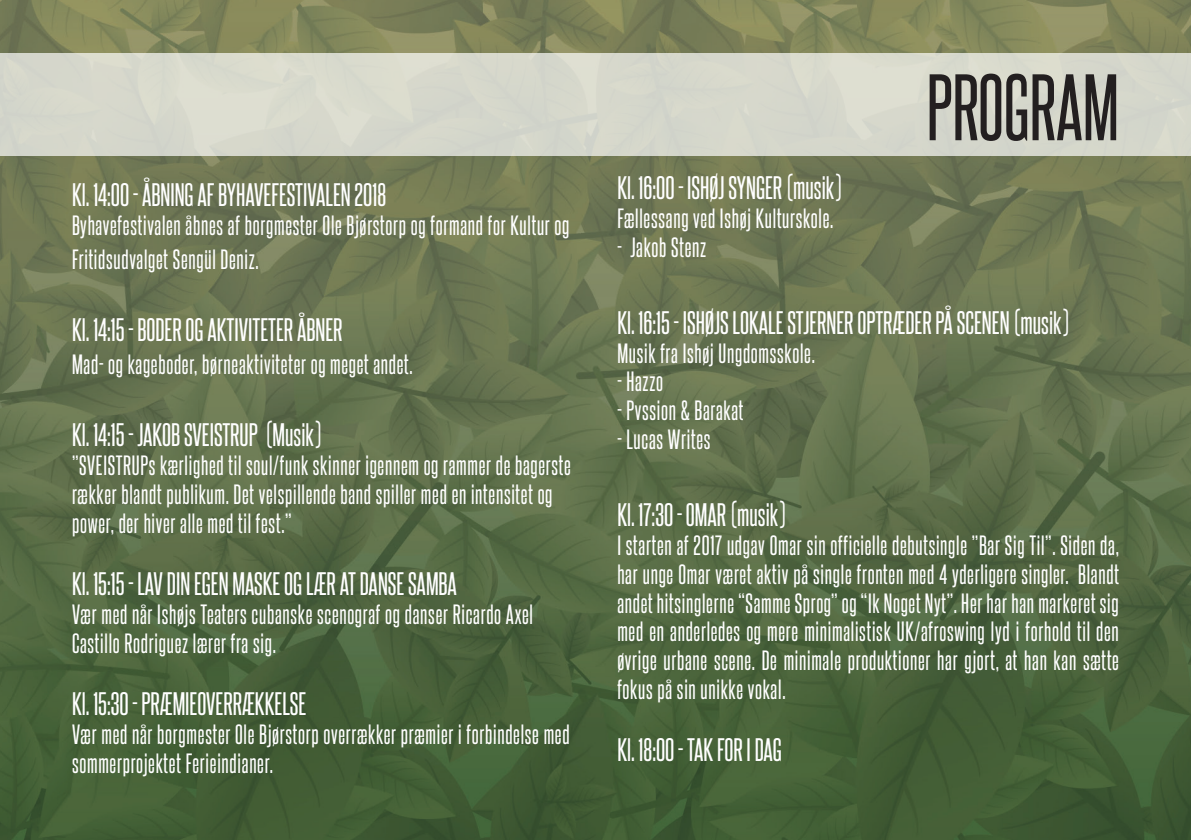
<style>
.page{position:relative;width:1191px;height:840px;background:#fff}
.page>*{position:absolute;margin:0;border:0;box-sizing:border-box;transform-origin:0 0}
.t1{font:80px "Steelfish Rg";color:#231f20}
.t2{font:28px "Steelfish Rg";color:#fff}
.t3{font:24px/28.8px "Steelfish Rg";letter-spacing:.03em;color:#fff}
</style>
<div class="page">
<img style="left:0;top:0;width:1191px;height:839px">
<div style="left:0;top:53px;width:1191px;height:103px;background:#d6d8cb"></div>
<p class="t2" style="left:72px;top:177px;width:316px">Kl. 14:00 - ÅBNING AF BYHAVEFESTIVALEN 2018</p>
<p class="t3" style="left:72px;top:207px;width:499px;line-height:33.6px">Byhavefestivalen åbnes af borgmester Ole Bjørstorp og formand for Kultur og<br>Fritidsudvalget Sengül Deniz.</p>
<p class="t2" style="left:72px;top:312px;width:272px">Kl. 14:15 - BODER OG AKTIVITETER ÅBNER</p>
<p class="t3" style="left:72px;top:349px;width:342px">Mad- og kageboder, børneaktiviteter og meget andet.</p>
<p class="t2" style="left:72px;top:417px;width:250px">Kl. 14:15 - JAKOB SVEISTRUP (Musik)</p>
<p class="t3" style="left:72px;top:450px;width:500px">”SVEISTRUPs kærlighed til soul/funk skinner igennem og rammer de bagerste rækker blandt publikum. Det velspillende band spiller med en intensitet og power, der hiver alle med til fest.”</p>
<p class="t2" style="left:72px;top:566px;width:386px">Kl. 15:15 - LAV DIN EGEN MASKE OG LÆR AT DANSE SAMBA</p>
<p class="t3" style="left:72px;top:599px;width:462px">Vær med når Ishøjs Teaters cubanske scenograf og danser Ricardo Axel<br>Castillo Rodriguez lærer fra sig.</p>
<p class="t2" style="left:72px;top:686px;width:236px">Kl. 15:30 - PRÆMIEOVERRÆKKELSE</p>
<p class="t3" style="left:72px;top:719px;width:499px">Vær med når borgmester Ole Bjørstorp overrækker præmier i forbindelse med sommerprojektet Ferieindianer.</p>
<p class="t2" style="left:617px;top:170px;width:225px">Kl. 16:00 - ISHØJ SYNGER (musik)</p>
<p class="t3" style="left:617px;top:203px;width:218px">Fællessang ved Ishøj Kulturskole.</p>
<p class="t3" style="left:617px;top:232px;width:90px">- Jakob Stenz</p>
<h1 class="t1" style="left:926px;top:58px;width:194px">PROGRAM</h1>
<p class="t2" style="left:617px;top:305px;width:453px">Kl. 16:15 - ISHØJS LOKALE STJERNER OPTRÆDER PÅ SCENEN (musik)</p>
<p class="t3" style="left:617px;top:337px;width:199px">Musik fra Ishøj Ungdomsskole.</p>
<p class="t3" style="left:617px;top:366px;width:47px">- Hazzo</p>
<p class="t3" style="left:617px;top:395px;width:128px">- Pvssion &amp; Barakat</p>
<p class="t3" style="left:617px;top:424px;width:95px">- Lucas Writes</p>
<p class="t2" style="left:617px;top:497px;width:170px">Kl. 17:30 - OMAR (musik)</p>
<p class="t3" style="left:617px;top:529px;width:503px;text-align:justify">I starten af 2017 udgav Omar sin officielle debutsingle ”Bar Sig Til”. Siden da, har unge Omar været aktiv på single fronten med 4 yderligere singler. Blandt andet hitsinglerne “Samme Sprog” og “Ik Noget Nyt”. Her har han markeret sig med en anderledes og mere minimalistisk UK/afroswing lyd i forhold til den øvrige urbane scene. De minimale produktioner har gjort, at han kan sætte fokus på sin unikke vokal.</p>
<p class="t2" style="left:617px;top:732px;width:166px">Kl. 18:00 - TAK FOR I DAG</p>
</div>
